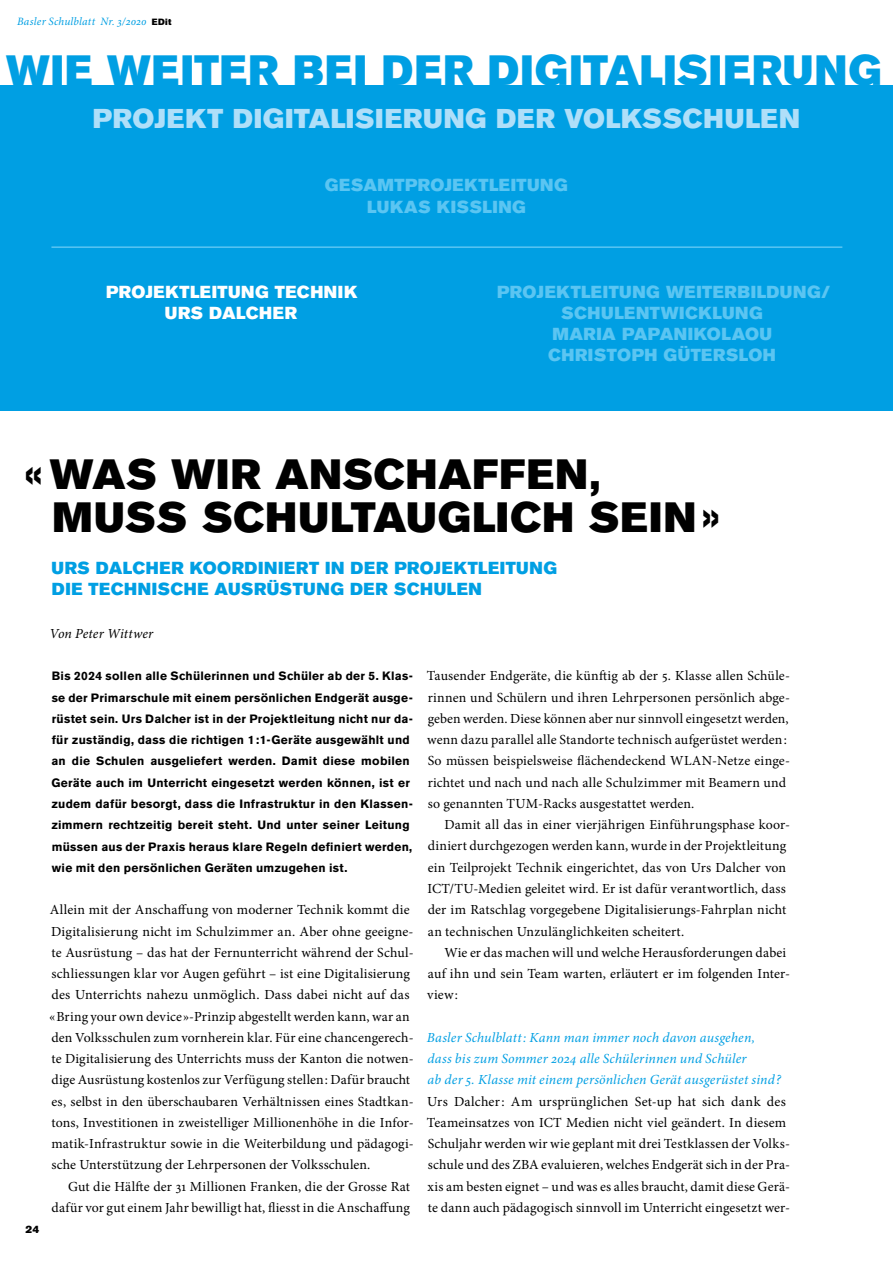
<style>
.page{position:relative;width:893px;height:1263px;background:#fff}
.page>*{position:absolute;margin:0;border:0;box-sizing:border-box;transform-origin:0 0}
.t1{font:42px/42.5px "Akzidenz Grotesk BE Super";letter-spacing:.02em;color:#000}
.t2{font:42px "Akzidenz Grotesk BE Super";letter-spacing:.025em;color:#009fe3}
.t3{font:27px "Akzidenz Grotesk BE Super";letter-spacing:.025em;color:#afdff9}
.t4{font:17.25px/21.3px "Akzidenz Grotesk BE Super";letter-spacing:.03em;color:#5bc5f2;text-align:center}
.t5{font:17.25px/21.3px "Akzidenz Grotesk BE Super";letter-spacing:.03em;color:#009fe3}
.t6{font:17.25px/21.3px "Akzidenz Grotesk BE Super";letter-spacing:.025em;color:#fff;text-align:center}
.t7{font:13.8px/21.3px "Minion Pro";letter-spacing:.01em;color:#000}
.t8{font:italic 13.8px/21.3px "Minion Pro";letter-spacing:.01em;color:#009fe3}
.t9{font:italic 13.8px "Minion Pro";letter-spacing:.005em;color:#000}
.t10{font:700 12px/21.3px "Akzidenz Grotesk BE";letter-spacing:.025em;color:#000}
.t11{font:italic 11.25px "Minion Pro";letter-spacing:.015em;color:#009fe3}
.t12{font:10.5px "Akzidenz Grotesk BE Super";color:#000}
.s1{font-family:"Akzidenz Grotesk BE Super";font-style:normal;font-size:9px;color:#000}
.s2{font-size:41.55px}
</style>
<div class="page">
<div style="left:0;top:85px;width:893px;height:325px;background:#009fe3"></div>
<hr style="left:51px;top:246px;width:791px;height:2px;background:#5bc5f2">
<p class="t11" style="left:17px;top:14px;width:156px">Basler Schulblatt Nr. 3/2020 <span class="s1">EDit</span></p>
<h1 class="t2" style="left:6px;top:46px;width:877px">WIE WEITER BEI DER DIGITALISIERUNG</h1>
<h2 class="t3" style="left:93px;top:102px;width:708px">PROJEKT DIGITALISIERUNG DER VOLKSSCHULEN</h2>
<p class="t4" style="left:325px;top:175px;width:245px">GESAMTPROJEKTLEITUNG<br>LUKAS KISSLING</p>
<p class="t6" style="left:106px;top:281px;width:253px">PROJEKTLEITUNG TECHNIK<br>URS DALCHER</p>
<p class="t4" style="left:497px;top:281px;width:334px">PROJEKTLEITUNG WEITERBILDUNG/<br>SCHULENTWICKLUNG<br>MARIA PAPANIKOLAOU<br>CHRISTOPH GÜTERSLOH</p>
<h1 class="t1" style="left:53px;top:453px;width:669px;text-indent:-28px"><span class="s2">«</span> WAS WIR ANSCHAFFEN,<br>MUSS SCHULTAUGLICH SEIN »</h1>
<p class="t5" style="left:51px;top:557px;width:507px">URS DALCHER KOORDINIERT IN DER PROJEKTLEITUNG<br>DIE TECHNISCHE AUSRÜSTUNG DER SCHULEN</p>
<p class="t9" style="left:50px;top:624px;width:105px">Von Peter Wittwer</p>
<p class="t10" style="left:51px;top:666px;width:363px">Bis 2024 sollen alle Schülerinnen und Schüler ab der 5. Klas&shy;se der Primarschule mit einem persönlichen Endgerät ausge&shy;rüstet sein. Urs Dalcher ist in der Projektleitung nicht nur da&shy;für zuständig, dass die richtigen 1 :1-Geräte ausgewählt und an die Schulen ausgeliefert werden. Damit diese mobilen Geräte auch im Unterricht eingesetzt werden können, ist er zudem dafür besorgt, dass die Infrastruktur in den Klassen&shy;zimmern rechtzeitig bereit steht. Und unter seiner Leitung müssen aus der Praxis heraus klare Regeln definiert werden, wie mit den persönlichen Geräten umzugehen ist.</p>
<p class="t7" style="left:49px;top:899px;width:366px">Allein mit der Anschaffung von moderner Technik kommt die Digitalisierung nicht im Schulzimmer an. Aber ohne geeigne&shy;te Ausrüstung – das hat der Fernunterricht während der Schul&shy;schliessungen klar vor Augen geführt – ist eine Digitalisierung des Unterrichts nahezu unmöglich. Dass dabei nicht auf das « Bring your own device »-Prinzip abgestellt werden kann, war an den Volksschulen zum vornherein klar. Für eine chancengerech&shy;te Digitalisierung des Unterrichts muss der Kanton die notwen&shy;dige Ausrüstung kostenlos zur Verfügung stellen : Dafür braucht es, selbst in den überschaubaren Verhältnissen eines Stadtkan&shy;tons, Investitionen in zweistelliger Millionenhöhe in die Infor&shy;matik-Infrastruktur sowie in die Weiterbildung und pädagogi&shy;sche Unterstützung der Lehrpersonen der Volksschulen.</p>
<p class="t7" style="left:51px;top:1176px;width:360px;text-align:right">Gut die Hälfte der 31 Millionen Franken, die der Grosse Rat dafür vor gut einem Jahr bewilligt hat, fliesst in die Anschaffung</p>
<p class="t7" style="left:427px;top:665px;width:365px">Tausender Endgeräte, die künftig ab der 5. Klasse allen Schüle&shy;rinnen und Schülern und ihren Lehrpersonen persönlich abge&shy;geben werden. Diese können aber nur sinnvoll eingesetzt werden, wenn dazu parallel alle Standorte technisch aufgerüstet werden :<br>So müssen beispielsweise flächendeckend WLAN-Netze einge&shy;richtet und nach und nach alle Schulzimmer mit Beamern und so genannten TUM-Racks ausgestattet werden.</p>
<p class="t7" style="left:427px;top:814px;width:364px;text-indent:17px">Damit all das in einer vierjährigen Einführungsphase koor&shy;diniert durchgezogen werden kann, wurde in der Projektleitung ein Teilprojekt Technik eingerichtet, das von Urs Dalcher von ICT/TU-Medien geleitet wird. Er ist dafür verantwortlich, dass der im Ratschlag vorgegebene Digitalisierungs-Fahrplan nicht an technischen Unzulänglichkeiten scheitert.</p>
<p class="t7" style="left:427px;top:942px;width:364px;text-indent:17px">Wie er das machen will und welche Herausforderungen dabei auf ihn und sein Team warten, erläutert er im folgenden Inter&shy;view :</p>
<p class="t8" style="left:427px;top:1027px;width:355px">Basler Schulblatt : Kann man immer noch davon ausgehen, dass bis zum Sommer 2024 alle Schülerinnen und Schüler<br>ab der 5. Klasse mit einem persönlichen Gerät ausgerüstet sind ?</p>
<p class="t7" style="left:427px;top:1091px;width:365px">Urs Dalcher : Am ursprünglichen Set-up hat sich dank des Teameinsatzes von ICT Medien nicht viel geändert. In diesem Schuljahr werden wir wie geplant mit drei Testklassen der Volks&shy;schule und des ZBA evaluieren, welches Endgerät sich in der Pra&shy;xis am besten eignet – und was es alles braucht, damit diese Gerä&shy;te dann auch pädagogisch sinnvoll im Unterricht eingesetzt wer-</p>
<p class="t12" style="left:26px;top:1223px;width:15px">24</p>
</div>
